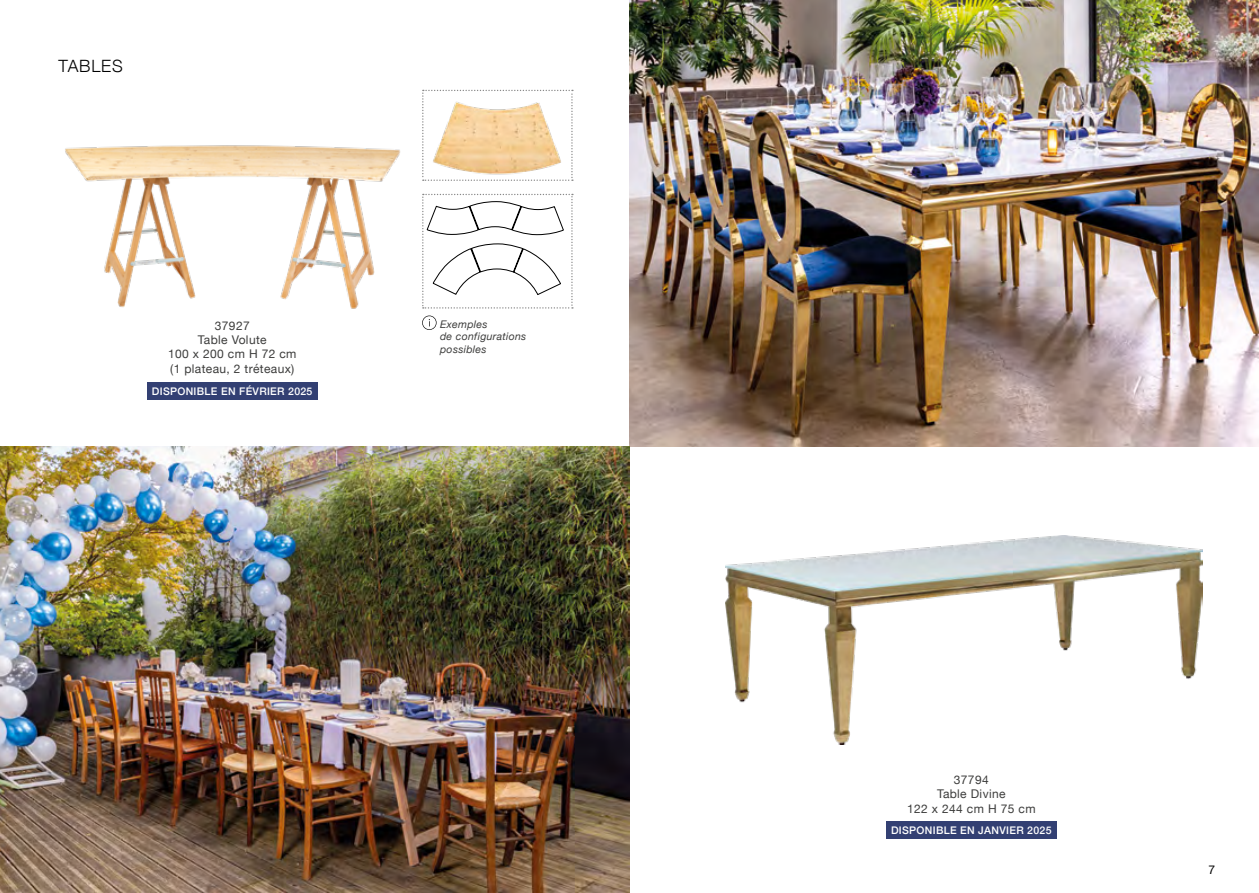
<style>
.page{position:relative;width:1259px;height:893px;background:#fff}
.page>*{position:absolute;margin:0;border:0;box-sizing:border-box;transform-origin:0 0}
.t1{font:300 16.95px "Helvetica Neue";letter-spacing:.05em;color:#000}
.t2{font:12px/14.4px "Helvetica Neue";letter-spacing:.03em;color:#3c3c3b;text-align:center}
.t3{font:12px "Helvetica Neue";color:#000}
.t4{font:500 10.5px "Helvetica Neue";letter-spacing:.03em;color:#fff}
.t5{font:italic 10.5px/12.6px "Helvetica Neue";letter-spacing:.03em;color:#3c3c3b}
</style>
<div class="page">
<img style="left:65px;top:145px;width:362px;height:164px">
<img style="left:725px;top:535px;width:477px;height:209px">
<img style="left:629px;top:0;width:630px;height:446px">
<img style="left:0;top:446px;width:629px;height:447px">
<svg style="left:422px;top:90px;width:151px;height:91px"></svg>
<svg style="left:422px;top:194px;width:151px;height:115px"></svg>
<svg style="left:422px;top:316px;width:14px;height:14px"></svg>
<div style="left:147px;top:383px;width:170px;height:17px;background:#334073"></div>
<div style="left:886px;top:822px;width:170px;height:17px;background:#334073"></div>
<h1 class="t1" style="left:59px;top:52px;width:66px">TABLES</h1>
<p class="t2" style="left:168px;top:319px;width:130px">37927<br>Table Volute<br>100 x 200 cm H 72 cm (1 plateau, 2 tréteaux)</p>
<p class="t4" style="left:152px;top:383px;width:162px">DISPONIBLE EN FÉVRIER 2025</p>
<p class="t5" style="left:440px;top:318px;width:88px">Exemples<br>de configurations possibles</p>
<p class="t2" style="left:907px;top:773px;width:130px">37794<br>Table Divine<br>122 x 244 cm H 75 cm</p>
<p class="t4" style="left:891px;top:822px;width:162px">DISPONIBLE EN JANVIER 2025</p>
<p class="t3" style="left:1208px;top:861px;width:8px">7</p>
</div>
